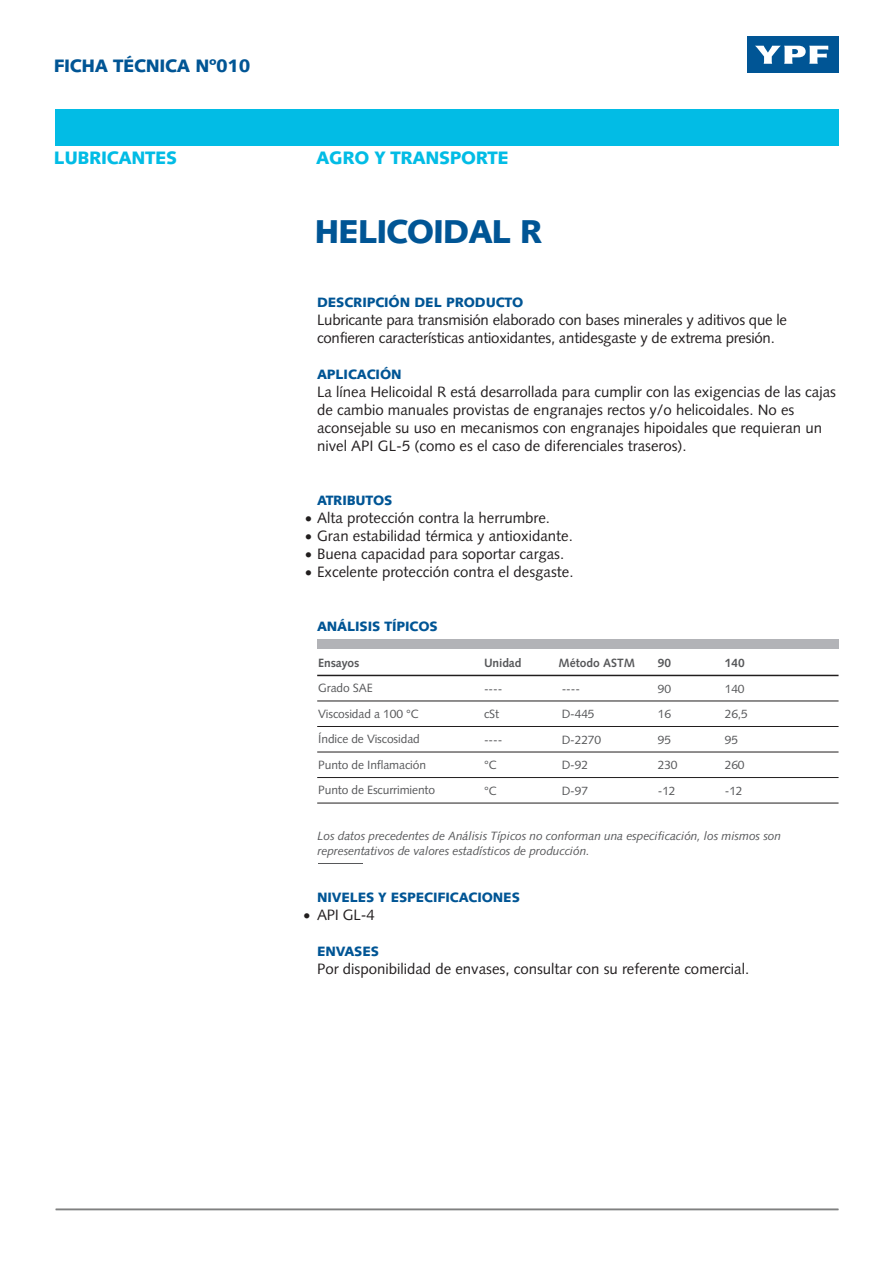
<style>
.page{position:relative;width:893px;height:1263px;background:#fff}
.page>*{position:absolute;margin:0;border:0;box-sizing:border-box;transform-origin:0 0}
.t1{font:900 33px "Syntax";letter-spacing:-.04em;color:#005595}
.t2{font:900 18px "Syntax";letter-spacing:-.02em;color:#02bce5}
.t3{font:900 18px "Syntax";letter-spacing:-.02em;color:#005595}
.t4{font:15px/18px "Syntax";color:#231f20}
.t5{font:900 13.5px "Syntax";letter-spacing:-.01em;color:#005595}
.t6{font:12px/25.5px "Syntax";letter-spacing:-.01em;color:#57585a}
.t7{font:italic 12px/15px "Syntax";letter-spacing:-.01em;color:#57585a}
.t8{font:700 12px "Syntax";letter-spacing:-.005em;color:#57585a}
.s1{color:#211e1e}
</style>
<div class="page">
<div style="left:55px;top:109px;width:783px;height:36px;background:#02bce5"></div>
<hr style="left:56px;top:1209px;width:782px;height:1px;background:#7f8080">
<div style="left:317px;top:640px;width:521px;height:9px;background:#b2b3b7"></div>
<hr style="left:317px;top:675px;width:521px;height:1px;background:#211e1e">
<hr style="left:317px;top:701px;width:521px;height:1px;background:#211e1e">
<hr style="left:317px;top:726px;width:521px;height:1px;background:#211e1e">
<hr style="left:317px;top:752px;width:521px;height:1px;background:#211e1e">
<hr style="left:317px;top:777px;width:521px;height:1px;background:#211e1e">
<hr style="left:317px;top:803px;width:521px;height:1px;background:#211e1e">
<hr style="left:318px;top:863px;width:44px;height:1px;background:#57585a">
<div style="left:747px;top:37px;width:91px;height:36px;background:#005595"></div>
<svg style="left:755px;top:46px;width:73px;height:18px"></svg>
<p class="t3" style="left:54px;top:55px;width:198px">FICHA TÉCNICA Nº010</p>
<p class="t2" style="left:54px;top:147px;width:125px">LUBRICANTES</p>
<p class="t2" style="left:316px;top:147px;width:194px">AGRO Y TRANSPORTE</p>
<h1 class="t1" style="left:314px;top:212px;width:229px">HELICOIDAL R</h1>
<p class="t5" style="left:317px;top:294px;width:208px">DESCRIPCIÓN DEL PRODUCTO</p>
<p class="t4" style="left:317px;top:311px;width:472px">Lubricante para transmisión elaborado con bases minerales y aditivos que le confieren características antioxidantes, antidesgaste y de extrema presión.</p>
<p class="t5" style="left:317px;top:366px;width:86px">APLICACIÓN</p>
<p class="t4" style="left:317px;top:383px;width:521px">La línea Helicoidal R está desarrollada para cumplir con las exigencias de las cajas de cambio manuales provistas de engranajes rectos y/o helicoidales. No es aconsejable su uso en mecanismos con engranajes hipoidales que requieran un nivel API GL-5 (como es el caso de diferenciales traseros).</p>
<p class="t5" style="left:317px;top:492px;width:77px">ATRIBUTOS</p>
<p class="t4" style="left:305px;top:509px;width:247px"><span class="s1">•</span> Alta protección contra la herrumbre.</p>
<p class="t4" style="left:305px;top:527px;width:270px"><span class="s1">•</span> Gran estabilidad térmica y antioxidante.</p>
<p class="t4" style="left:305px;top:545px;width:261px"><span class="s1">•</span> Buena capacidad para soportar cargas.</p>
<p class="t4" style="left:305px;top:563px;width:270px"><span class="s1">•</span> Excelente protección contra el desgaste.</p>
<p class="t5" style="left:317px;top:618px;width:122px">ANÁLISIS TÍPICOS</p>
<p class="t8" style="left:318px;top:655px;width:43px">Ensayos</p>
<p class="t6" style="left:318px;top:675px;width:118px">Grado SAE<br>Viscosidad a 100 °C<br>Índice de Viscosidad<br>Punto de Inflamación<br>Punto de Escurrimiento</p>
<p class="t8" style="left:484px;top:656px;width:39px">Unidad</p>
<p class="t6" style="left:484px;top:676px;width:20px">---- cSt ---- °C °C</p>
<p class="t8" style="left:558px;top:656px;width:78px">Método ASTM</p>
<p class="t6" style="left:562px;top:676px;width:41px">----<br>D-445<br>D-2270<br>D-92<br>D-97</p>
<p class="t8" style="left:725px;top:656px;width:22px">140</p>
<p class="t6" style="left:725px;top:676px;width:25px">140<br>26,5<br>95<br>260 -12</p>
<p class="t7" style="left:318px;top:828px;width:465px">Los datos precedentes de Análisis Típicos no conforman una especificación, los mismos son representativos de valores estadísticos de producción.</p>
<p class="t8" style="left:658px;top:656px;width:15px">90</p>
<p class="t6" style="left:658px;top:676px;width:21px">90<br>16<br>95<br>230 -12</p>
<p class="t5" style="left:317px;top:890px;width:204px">NIVELES Y ESPECIFICACIONES</p>
<p class="t4" style="left:303px;top:906px;width:73px"><span class="s1">•</span> API GL-4</p>
<p class="t5" style="left:317px;top:944px;width:64px">ENVASES</p>
<p class="t4" style="left:317px;top:960px;width:434px">Por disponibilidad de envases, consultar con su referente comercial.</p>
</div>
